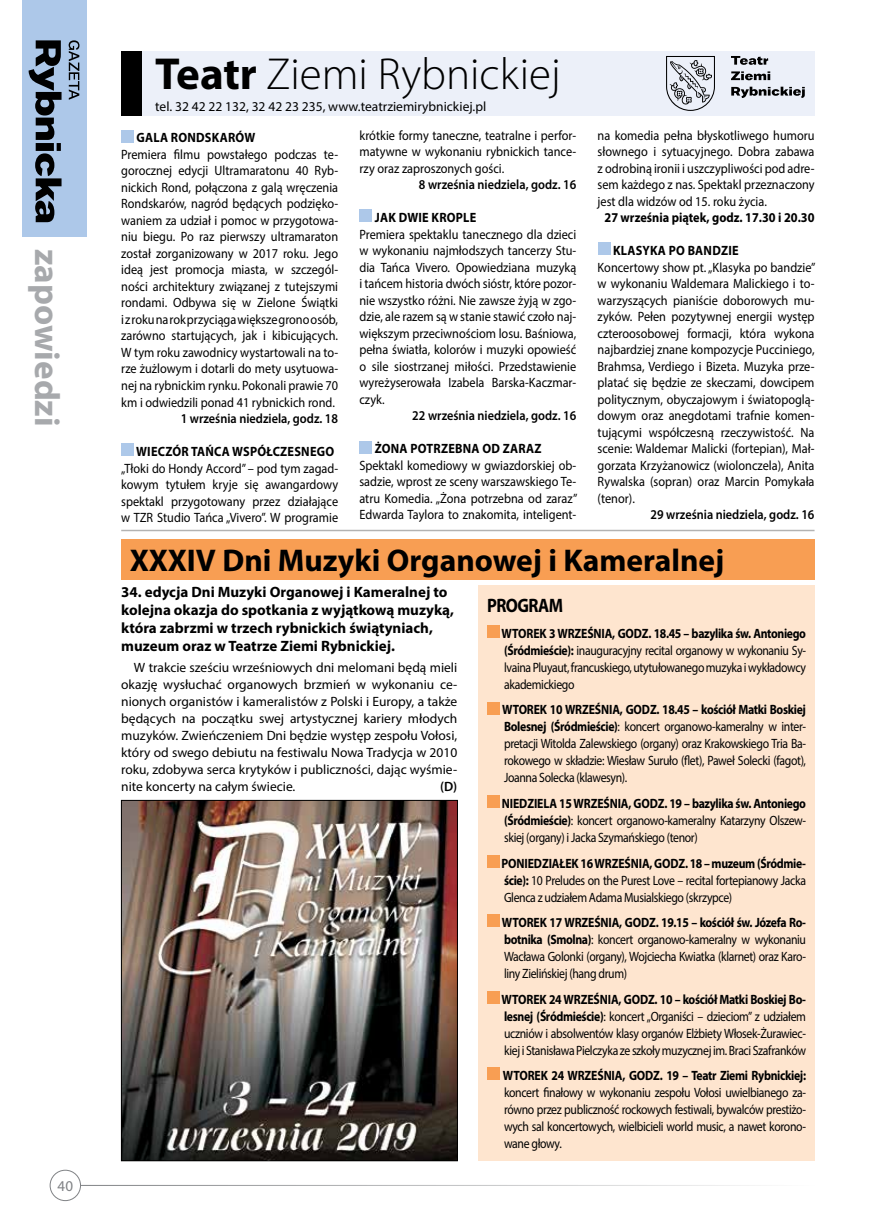
<style>
.page{position:relative;width:872px;height:1212px;background:#fff}
.page>*{position:absolute;margin:0;border:0;box-sizing:border-box;transform-origin:0 0}
.t1{font:300 45px "Myriad Pro";color:#000}
.t2{font:700 35.1px "Myriad Pro";color:#a7a9ac}
.t3{font:700 31.5px "Myriad Pro";color:#000}
.t4{font:700 19.5px "Myriad Pro";letter-spacing:-.03em;color:#000;scale:.87 1}
.t5{font:700 15px/18px "Myriad Pro";color:#000}
.t6{font:15px "Myriad Pro";color:#808285}
.t7{font:13.5px/16.5px "Myriad Pro";letter-spacing:-.005em;color:#000;text-align:justify;scale:.91 1}
.t8{font:13.5px/17px "Myriad Pro";letter-spacing:-.005em;color:#000;text-align:justify;scale:.87 1}
.t9{font:13.5px/17px "Myriad Pro";letter-spacing:-.005em;color:#000;text-align:justify}
.t10{font:700 13.5px "Myriad Pro";letter-spacing:.015em;color:#000;scale:.91 1}
.t11{font:600 13.5px "Myriad Pro";color:#000;scale:.91 1}
.t12{font:700 13.5px "Myriad Pro";letter-spacing:-.03em;color:#000;scale:.87 1}
.t13{font:600 13.5px "Myriad Pro";color:#000}
.s1{font-weight:700}
</style>
<div class="page">
<div style="left:22px;top:0;width:64px;height:236px;background:#adc8e9"></div>
<svg style="left:69px;top:40px;width:10px;height:60px"></svg>
<svg style="left:29px;top:40px;width:33px;height:182px"></svg>
<div style="left:121px;top:51px;width:21px;height:64px;background:#000"></div>
<div style="left:142px;top:51px;width:672px;height:64px;background:#ecf0f9"></div>
<svg style="left:666px;top:56px;width:49px;height:55px"></svg>
<svg style="left:731px;top:56px;width:37px;height:9px"></svg>
<svg style="left:731px;top:71px;width:39px;height:9px"></svg>
<svg style="left:731px;top:87px;width:73px;height:11px"></svg>
<img style="left:123px;top:802px;width:332px;height:357px">
<div style="left:121px;top:800px;width:336px;height:361px;border:1px solid #000"></div>
<div style="left:478px;top:585px;width:336px;height:576px;background:#fee5cf"></div>
<div style="left:487px;top:625px;width:13px;height:13px;background:#f89e53"></div>
<div style="left:487px;top:702px;width:13px;height:12px;background:#f89e53"></div>
<div style="left:487px;top:795px;width:13px;height:13px;background:#f89e53"></div>
<div style="left:487px;top:855px;width:13px;height:12px;background:#f89e53"></div>
<div style="left:487px;top:914px;width:13px;height:13px;background:#f89e53"></div>
<div style="left:487px;top:991px;width:13px;height:12px;background:#f89e53"></div>
<div style="left:487px;top:1067px;width:13px;height:13px;background:#f89e53"></div>
<div style="left:121px;top:130px;width:13px;height:12px;background:#adc8e9"></div>
<div style="left:121px;top:443px;width:13px;height:13px;background:#adc8e9"></div>
<div style="left:359px;top:210px;width:13px;height:12px;background:#adc8e9"></div>
<div style="left:359px;top:441px;width:13px;height:12px;background:#adc8e9"></div>
<div style="left:597px;top:243px;width:13px;height:12px;background:#adc8e9"></div>
<hr style="left:121px;top:530px;width:693px;height:1px;background:#000">
<div style="left:121px;top:539px;width:693px;height:41px;background:#f89e53"></div>
<div style="left:50px;top:1170px;width:31px;height:31px;border:1px solid #808285;border-radius:50%"></div>
<hr style="left:81px;top:1185px;width:733px;height:1px;background:#808285">
<h2 class="t2" style="left:70px;top:249px;width:179px;rotate:90deg">zapowiedzi</h2>
<p class="t6" style="left:58px;top:1177px;width:17px">40</p>
<h1 class="t1" style="left:155px;top:47px;width:407px"><span class="s1">Teatr</span> Ziemi Rybnickiej</h1>
<p class="t9" style="left:155px;top:98px;width:332px">tel. 32 42 22 132, 32 42 23 235, www.teatrziemirybnickiej.pl</p>
<p class="t10" style="left:137px;top:129px;width:132px">GALA RONDSKARÓW</p>
<p class="t7" style="left:121px;top:146px;width:240px">Premiera filmu powstałego podczas te&shy;gorocznej edycji Ultramaratonu 40 Ryb&shy;nickich Rond, połączona z galą wręczenia Rondskarów, nagród będących podzięko&shy;waniem za udział i pomoc w przygotowa&shy;niu biegu. Po raz pierwszy ultramaraton został zorganizowany w 2017 roku. Jego ideą jest promocja miasta, w szczegól&shy;ności architektury związanej z tutejszymi rondami. Odbywa się w Zielone Świątki i z roku na rok przyciąga większe grono osób, zarówno startujących, jak i kibicujących.<br>W tym roku zawodnicy wystartowali na to&shy;rze żużlowym i dotarli do mety usytuowa&shy;nej na rybnickim rynku. Pokonali prawie 70 km i odwiedzili ponad 41 rybnickich rond.</p>
<p class="t11" style="left:181px;top:410px;width:174px">1 września niedziela, godz. 18</p>
<p class="t10" style="left:136px;top:443px;width:219px">WIECZÓR TAŃCA WSPÓŁCZESNEGO</p>
<p class="t7" style="left:121px;top:459px;width:240px">„Tłoki do Hondy Accord” – pod tym zagad&shy;kowym tytułem kryje się awangardowy spektakl przygotowany przez działające w TZR Studio Tańca „Vivero”. W programie</p>
<p class="t7" style="left:359px;top:127px;width:240px">krótkie formy taneczne, teatralne i perfor&shy;matywne w wykonaniu rybnickich tance&shy;rzy oraz zaproszonych gości.</p>
<p class="t11" style="left:419px;top:176px;width:174px">8 września niedziela, godz. 16</p>
<p class="t10" style="left:375px;top:209px;width:113px">JAK DWIE KROPLE</p>
<p class="t7" style="left:359px;top:226px;width:240px">Premiera spektaklu tanecznego dla dzieci w wykonaniu najmłodszych tancerzy Stu&shy;dia Tańca Vivero. Opowiedziana muzyką i tańcem historia dwóch sióstr, które pozor&shy;nie wszystko różni. Nie zawsze żyją w zgo&shy;dzie, ale razem są w stanie stawić czoło naj&shy;większym przeciwnościom losu. Baśniowa, pełna światła, kolorów i muzyki opowieść o sile siostrzanej miłości. Przedstawienie wyreżyserowała Izabela Barska-Kaczmar&shy;czyk.</p>
<p class="t11" style="left:412px;top:407px;width:182px">22 września niedziela, godz. 16</p>
<p class="t10" style="left:375px;top:440px;width:185px">ŻONA POTRZEBNA OD ZARAZ</p>
<p class="t7" style="left:359px;top:457px;width:241px">Spektakl komediowy w gwiazdorskiej ob&shy;sadzie, wprost ze sceny warszawskiego Te&shy;atru Komedia. „Żona potrzebna od zaraz” Edwarda Taylora to znakomita, inteligent-</p>
<p class="t7" style="left:597px;top:127px;width:240px">na komedia pełna błyskotliwego humoru słownego i sytuacyjnego. Dobra zabawa z odrobiną ironii i uszczypliwości pod adre&shy;sem każdego z nas. Spektakl przeznaczony jest dla widzów od 15. roku życia.</p>
<p class="t10" style="left:604px;top:209px;width:232px">27 września piątek, godz. 17.30 i 20.30</p>
<p class="t10" style="left:613px;top:242px;width:140px">KLASYKA PO BANDZIE</p>
<p class="t7" style="left:597px;top:259px;width:241px">Koncertowy show pt. „Klasyka po bandzie” w wykonaniu Waldemara Malickiego i to&shy;warzyszących pianiście doborowych mu&shy;zyków. Pełen pozytywnej energii występ czteroosobowej formacji, która wykona najbardziej znane kompozycje Pucciniego, Brahmsa, Verdiego i Bizeta. Muzyka prze&shy;platać się będzie ze skeczami, dowcipem politycznym, obyczajowym i światopoglą&shy;dowym oraz anegdotami trafnie komen&shy;tującymi współczesną rzeczywistość. Na scenie: Waldemar Malicki (fortepian), Mał&shy;gorzata Krzyżanowicz (wiolonczela), Anita Rywalska (sopran) oraz Marcin Pomykała (tenor).</p>
<p class="t11" style="left:650px;top:506px;width:182px">29 września niedziela, godz. 16</p>
<h3 class="t3" style="left:130px;top:540px;width:596px">XXXIV Dni Muzyki Organowej i Kameralnej</h3>
<p class="t5" style="left:121px;top:582px;width:334px">34. edycja Dni Muzyki Organowej i Kameralnej to kolejna okazja do spotkania z wyjątkową muzyką, która zabrzmi w trzech rybnickich świątyniach, muzeum oraz w Teatrze Ziemi Rybnickiej.</p>
<p class="t9" style="left:121px;top:659px;width:337px;text-indent:13px">W trakcie sześciu wrześniowych dni melomani będą mieli okazję wysłuchać organowych brzmień w wykonaniu ce&shy;nionych organistów i kameralistów z Polski i Europy, a także będących na początku swej artystycznej kariery młodych muzyków. Zwieńczeniem Dni będzie występ zespołu Vołosi, który od swego debiutu na festiwalu Nowa Tradycja w 2010 roku, zdobywa serca krytyków i publiczności, dając wyśmie&shy;nite koncerty na całym świecie.</p>
<p class="t13" style="left:440px;top:778px;width:19px">(D)</p>
<h3 class="t4" style="left:487px;top:593px;width:89px">PROGRAM</h3>
<p class="t8" style="left:501px;top:625px;width:351px"><span class="s1">WTOREK 3 WRZEŚNIA, GODZ. 18.45 – bazylika św. Antoniego (Śródmieście):</span> inauguracyjny recital organowy w wykonaniu Sy&shy;lvaina Pluyaut, francuskiego, utytułowanego muzyka i wykładowcy akademickiego</p>
<p class="t8" style="left:502px;top:701px;width:351px"><span class="s1">WTOREK 10 WRZEŚNIA, GODZ. 18.45 – kościół Matki Boskiej Bolesnej (Śródmieście)</span>: koncert organowo-kameralny w inter&shy;pretacji Witolda Zalewskiego (organy) oraz Krakowskiego Tria Ba&shy;rokowego w składzie: Wiesław Suruło (flet), Paweł Solecki (fagot), Joanna Solecka (klawesyn).</p>
<p class="t8" style="left:502px;top:795px;width:351px"><span class="s1">NIEDZIELA 15 WRZEŚNIA, GODZ. 19 – bazylika św. Antoniego (Śródmieście)</span>: koncert organowo-kameralny Katarzyny Olszew&shy;skiej (organy) i Jacka Szymańskiego (tenor)</p>
<p class="t8" style="left:501px;top:854px;width:351px"><span class="s1">PONIEDZIAŁEK 16 WRZEŚNIA, GODZ. 18 – muzeum (Śródmie&shy;ście):</span> 10 Preludes on the Purest Love – recital fortepianowy Jacka Glenca z udziałem Adama Musialskiego (skrzypce)</p>
<p class="t8" style="left:502px;top:914px;width:351px"><span class="s1">WTOREK 17 WRZEŚNIA, GODZ. 19.15 – kościół św. Józefa Ro&shy;botnika (Smolna)</span>: koncert organowo-kameralny w wykonaniu Wacława Golonki (organy), Wojciecha Kwiatka (klarnet) oraz Karo&shy;liny Zielińskiej (hang drum)</p>
<p class="t8" style="left:501px;top:990px;width:351px"><span class="s1">WTOREK 24 WRZEŚNIA, GODZ. 10 – kościół Matki Boskiej Bo&shy;lesnej (Śródmieście)</span>: koncert „Organiści – dzieciom” z udziałem uczniów i absolwentów klasy organów Elżbiety Włosek-Żurawiec&shy;kiej i Stanisława Pielczyka ze szkoły muzycznej im. Braci Szafranków</p>
<p class="t12" style="left:503px;top:1067px;width:350px">WTOREK 24 WRZEŚNIA, GODZ. 19 – Teatr Ziemi Rybnickiej:</p>
<p class="t8" style="left:504px;top:1084px;width:349px">koncert finałowy w wykonaniu zespołu Vołosi uwielbianego za&shy;równo przez publiczność rockowych festiwali, bywalców prestiżo&shy;wych sal koncertowych, wielbicieli world music, a nawet korono&shy;wane głowy.</p>
</div>
